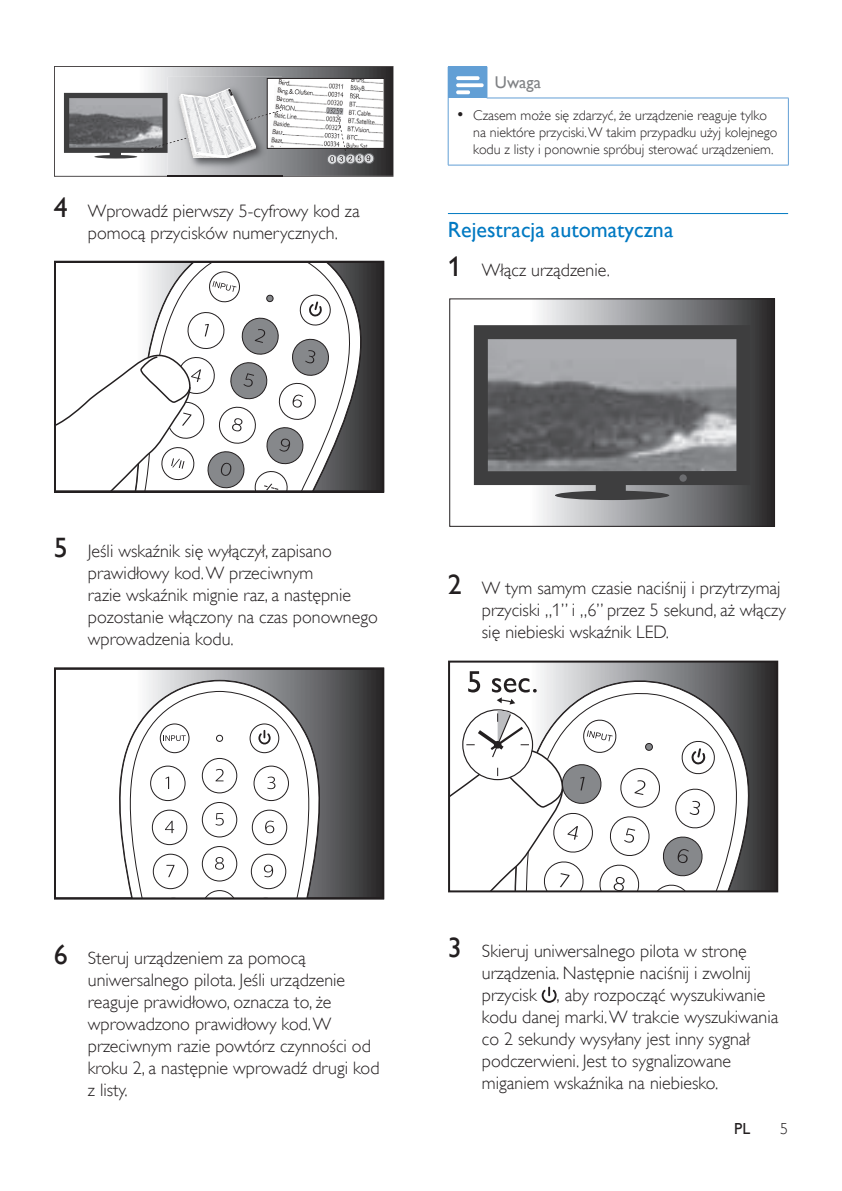
<style>
.page{position:relative;width:842px;height:1191px;background:#fff}
.page>*{position:absolute;margin:0;border:0;box-sizing:border-box;transform-origin:0 0}
.heading3{font:22px "Gill Sans Alt One WGL";color:#0079c2}
.t1{font:18px/22px "Gill Sans Alt One WGL Light";color:#231f20}
.notes-caption-paragr{font:17px "Gill Sans Alt One WGL";color:#808285}
.language_indication{font:16px "Gill Sans Alt One WGL";color:#231f20}
.t2{font:16px "Gill Sans Alt One WGL Light";color:#231f20}
.t3{font:14px/17px "Gill Sans Alt One WGL Light";color:#231f20}
.s1{font-family:"Gill Sans Alt One WGL";font-size:28px}
.s2{font-size:17px}
</style>
<div class="page">
<svg style="left:54px;top:66px;width:339px;height:111px"></svg>
<svg style="left:54px;top:261px;width:331px;height:232px"></svg>
<svg style="left:146px;top:670px;width:235px;height:226px;background:#515152"></svg>
<svg style="left:119px;top:680px;width:205px;height:216px"></svg>
<svg style="left:150px;top:723px;width:139px;height:173px"></svg>
<div style="left:54px;top:667px;width:330px;height:232px;border:2px solid #231f20"></div>
<hr style="left:448px;top:213px;width:340px;height:1px;background:#0079c2">
<div style="left:448px;top:67px;width:39px;height:31px;background:#629fd5"></div>
<hr style="left:448px;top:98px;width:1px;height:67px;background:#629fd5">
<hr style="left:788px;top:98px;width:1px;height:67px;background:#629fd5">
<hr style="left:448px;top:165px;width:39px;height:1px;background:#629fd5">
<hr style="left:487px;top:165px;width:302px;height:1px;background:#629fd5">
<hr style="left:448px;top:66px;width:39px;height:1px;background:#629fd5">
<hr style="left:487px;top:67px;width:1px;height:31px;background:#629fd5">
<hr style="left:487px;top:98px;width:302px;height:1px;background:#629fd5">
<svg style="left:456px;top:76px;width:28px;height:18px"></svg>
<svg style="left:542px;top:986px;width:15px;height:16px"></svg>
<svg style="left:473px;top:300px;width:300px;height:225px"></svg>
<div style="left:449px;top:298px;width:326px;height:229px;border:1px solid #231f20"></div>
<svg style="left:474px;top:325px;width:276px;height:175px;background:#737476"></svg>
<div style="left:679px;top:474px;width:8px;height:8px;background:#6c6d70;border-radius:50%"></div>
<svg style="left:540px;top:663px;width:235px;height:226px;background:#5c5b5d"></svg>
<svg style="left:491px;top:677px;width:264px;height:212px"></svg>
<svg style="left:451px;top:710px;width:265px;height:179px"></svg>
<svg style="left:468px;top:671px;width:69px;height:33px"></svg>
<div style="left:448px;top:660px;width:330px;height:232px;border:2px solid #231f20"></div>
<p class="t1" style="left:88px;top:200px;width:273px;text-indent:-34px"><span class="s1">4</span> Wprowadź pierwszy 5-cyfrowy kod za pomocą przycisków numerycznych.</p>
<p class="notes-caption-paragr" style="left:495px;top:71px;width:48px">Uwaga</p>
<p class="t3" style="left:473px;top:107px;width:306px;text-indent:-17px"><span class="s2">•</span> Czasem może się zdarzyć, że urządzenie reaguje tylko na niektóre przyciski. W takim przypadku użyj kolejnego kodu z listy i ponownie spróbuj sterować urządzeniem.</p>
<p class="heading3" style="left:448px;top:214px;width:227px">Rejestracja automatyczna</p>
<p class="t1" style="left:448px;top:259px;width:164px"><span class="s1">1</span> Włącz urządzenie.</p>
<p class="t1" style="left:88px;top:540px;width:291px;text-indent:-34px"><span class="s1">5</span> Jeśli wskaźnik się wyłączył, zapisano prawidłowy kod. W przeciwnym<br>razie wskaźnik mignie raz, a następnie pozostanie włączony na czas ponownego wprowadzenia kodu.</p>
<p class="t1" style="left:482px;top:577px;width:305px;text-indent:-34px"><span class="s1">2</span> W tym samym czasie naciśnij i przytrzymaj przyciski „1” i „6” przez 5 sekund, aż włączy się niebieski wskaźnik LED.</p>
<p class="t1" style="left:88px;top:947px;width:293px;text-indent:-34px"><span class="s1">6</span> Steruj urządzeniem za pomocą uniwersalnego pilota. Jeśli urządzenie reaguje prawidłowo, oznacza to, że wprowadzono prawidłowy kod. W przeciwnym razie powtórz czynności od kroku 2, a następnie wprowadź drugi kod z listy.</p>
<p class="t1" style="left:482px;top:940px;width:298px;text-indent:-34px"><span class="s1">3</span> Skieruj uniwersalnego pilota w stronę urządzenia. Następnie naciśnij i zwolnij przycisk , aby rozpocząć wyszukiwanie kodu danej marki. W trakcie wyszukiwania co 2 sekundy wysyłany jest inny sygnał podczerwieni. Jest to sygnalizowane miganiem wskaźnika na niebiesko.</p>
<p class="language_indication" style="left:734px;top:1118px;width:17px">PL</p>
<p class="t2" style="left:780px;top:1118px;width:9px">5</p>
</div>
